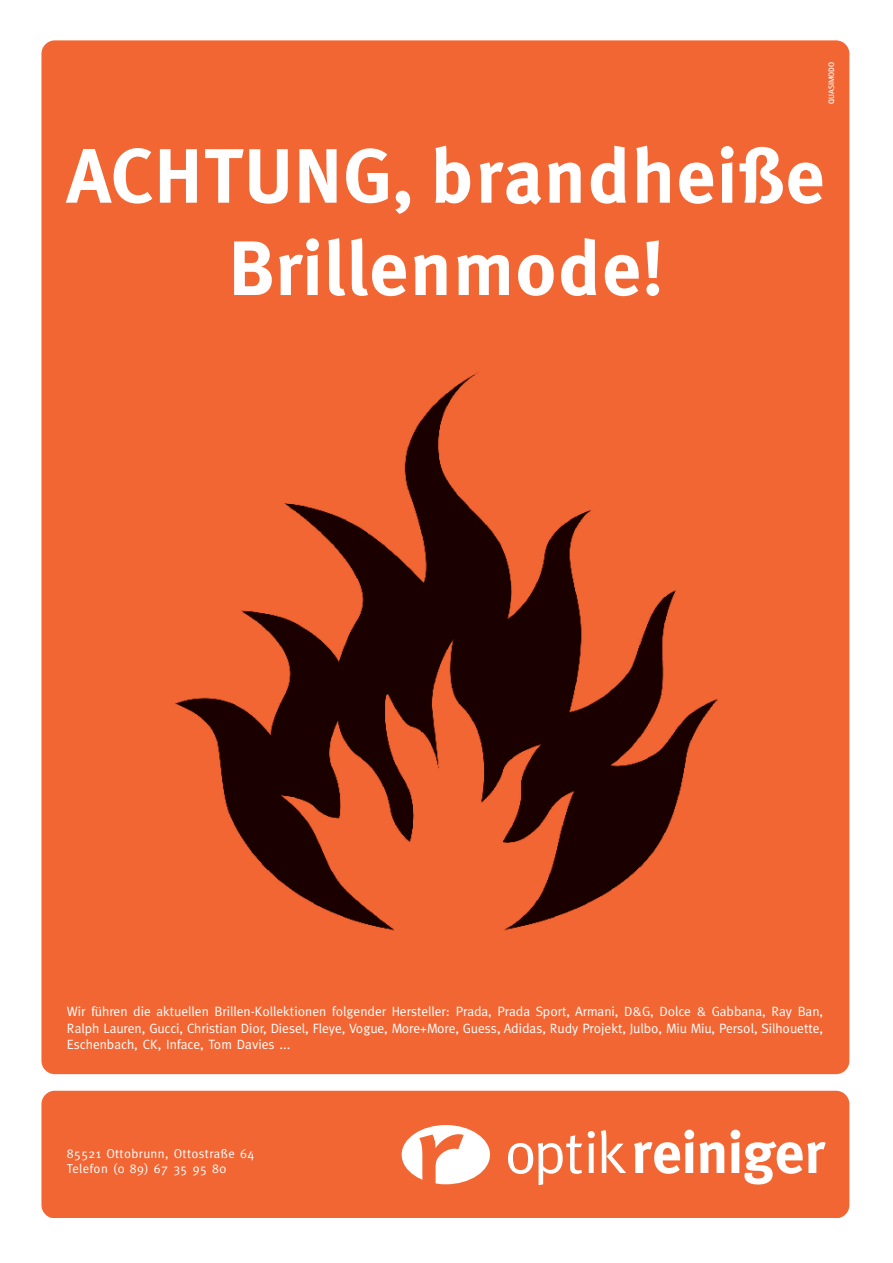
<style>
.page{position:relative;width:893px;height:1263px;background:#fff}
.page>*{position:absolute;margin:0;border:0;box-sizing:border-box;transform-origin:0 0}
.t1{font:169.05px "Meta";color:#f26633}
.t2{font:700 76.95px/92.4px "Meta";letter-spacing:.025em;color:#fff;text-align:center}
.t3{font:700 58.95px "Meta";color:#fff}
.t4{font:13.5px/16.2px "Meta";color:#fff;text-align:justify}
.t5{font:12.9px/15.5px "Meta";letter-spacing:.025em;color:#fff}
.t6{font:700 7.95px "Rotis Sans Serif";color:#fff}
.s1{font-weight:400}
</style>
<div class="page">
<div style="left:41px;top:40px;width:808px;height:1034px;background:#f26633;border-radius:13px"></div>
<div style="left:41px;top:1091px;width:808px;height:127px;background:#f26633;border-radius:13px"></div>
<div style="left:402px;top:1125px;width:88px;height:59px;background:#fff;border-radius:50%"></div>
<img style="left:175px;top:372px;width:543px;height:559px">
<p class="t6" style="left:826px;top:104px;width:44px;rotate:-90deg">QUASIMODO</p>
<h2 class="t2" style="left:67px;top:129px;width:759px">ACHTUNG, brandheiße<br>Brillenmode!</h2>
<p class="t4" style="left:67px;top:1003px;width:758px">Wir führen die aktuellen Brillen-Kollektionen folgender Hersteller: Prada, Prada Sport, Armani, D&amp;G, Dolce &amp; Gabbana, Ray Ban, Ralph Lauren, Gucci, Christian Dior, Diesel, Fleye, Vogue, More+More, Guess, Adidas, Rudy Projekt, Julbo, Miu Miu, Persol, Silhouette, Eschenbach, CK, Inface, Tom Davies ...</p>
<p class="t5" style="left:67px;top:1145px;width:189px">85521 Ottobrunn, Ottostraße 64<br>Telefon (0 89) 67 35 95 80</p>
<h1 class="t1" style="left:408px;top:1064px;width:56px">r</h1>
<h3 class="t3" style="left:504px;top:1118px;width:321px"><span class="s1">optik</span>reiniger</h3>
</div>
